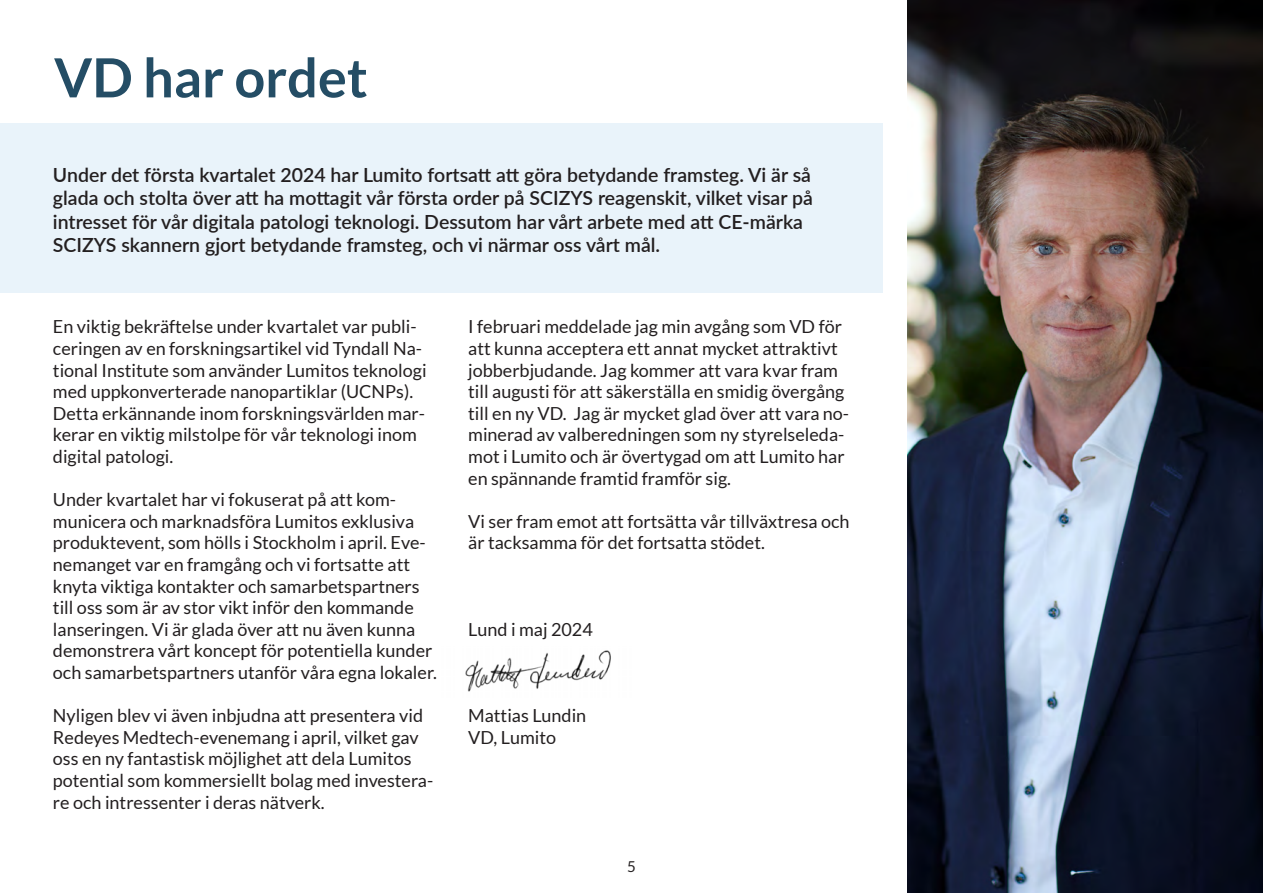
<style>
.page{position:relative;width:1263px;height:893px;background:#fff}
.page>*{position:absolute;margin:0;border:0;box-sizing:border-box;transform-origin:0 0}
.t1{font:700 54px "Lato";color:#244d65}
.t2{font:600 19.5px/23.4px "Lato";color:#231f20}
.t3{font:18px/21.6px "Lato";color:#231f20}
.t4{font:15px "Lato";color:#231f20}
</style>
<div class="page">
<div style="left:0;top:124px;width:882px;height:169px;background:#e9f3fa"></div>
<img style="left:908px;top:0;width:355px;height:893px">
<img style="left:465px;top:650px;width:146px;height:42px">
<h1 class="t1" style="left:54px;top:47px;width:315px">VD har ordet</h1>
<p class="t2" style="left:53px;top:162px;width:761px">Under det första kvartalet 2024 har Lumito fortsatt att göra betydande framsteg. Vi är så glada och stolta över att ha mottagit vår första order på SCIZYS reagenskit, vilket visar på intresset för vår digitala patologi teknologi. Dessutom har vårt arbete med att CE-märka SCIZYS skannern gjort betydande framsteg, och vi närmar oss vårt mål.</p>
<p class="t3" style="left:53px;top:316px;width:375px">En viktig bekräftelse under kvartalet var publi&shy;ceringen av en forskningsartikel vid Tyndall Na&shy;tional Institute som använder Lumitos teknologi med uppkonverterade nanopartiklar (UCNPs).<br>Detta erkännande inom forskningsvärlden mar&shy;kerar en viktig milstolpe för vår teknologi inom digital patologi.</p>
<p class="t3" style="left:53px;top:489px;width:385px">Under kvartalet har vi fokuserat på att kom&shy;municera och marknadsföra Lumitos exklusiva produktevent, som hölls i Stockholm i april. Eve&shy;nemanget var en framgång och vi fortsatte att knyta viktiga kontakter och samarbetspartners till oss som är av stor vikt inför den kommande lanseringen. Vi är glada över att nu även kunna demonstrera vårt koncept för potentiella kunder och samarbetspartners utanför våra egna lokaler.</p>
<p class="t3" style="left:53px;top:705px;width:382px">Nyligen blev vi även inbjudna att presentera vid Redeyes Medtech-evenemang i april, vilket gav oss en ny fantastisk möjlighet att dela Lumitos potential som kommersiellt bolag med investera&shy;re och intressenter i deras nätverk.</p>
<p class="t3" style="left:468px;top:316px;width:382px">I februari meddelade jag min avgång som VD för att kunna acceptera ett annat mycket attraktivt jobberbjudande. Jag kommer att vara kvar fram till augusti för att säkerställa en smidig övergång till en ny VD. Jag är mycket glad över att vara no&shy;minerad av valberedningen som ny styrelseleda&shy;mot i Lumito och är övertygad om att Lumito har en spännande framtid framför sig.</p>
<p class="t3" style="left:468px;top:510px;width:383px">Vi ser fram emot att fortsätta vår tillväxtresa och är tacksamma för det fortsatta stödet.</p>
<p class="t3" style="left:468px;top:618px;width:126px">Lund i maj 2024</p>
<p class="t3" style="left:468px;top:705px;width:120px">Mattias Lundin<br>VD, Lumito</p>
<p class="t4" style="left:627px;top:858px;width:10px">5</p>
</div>
